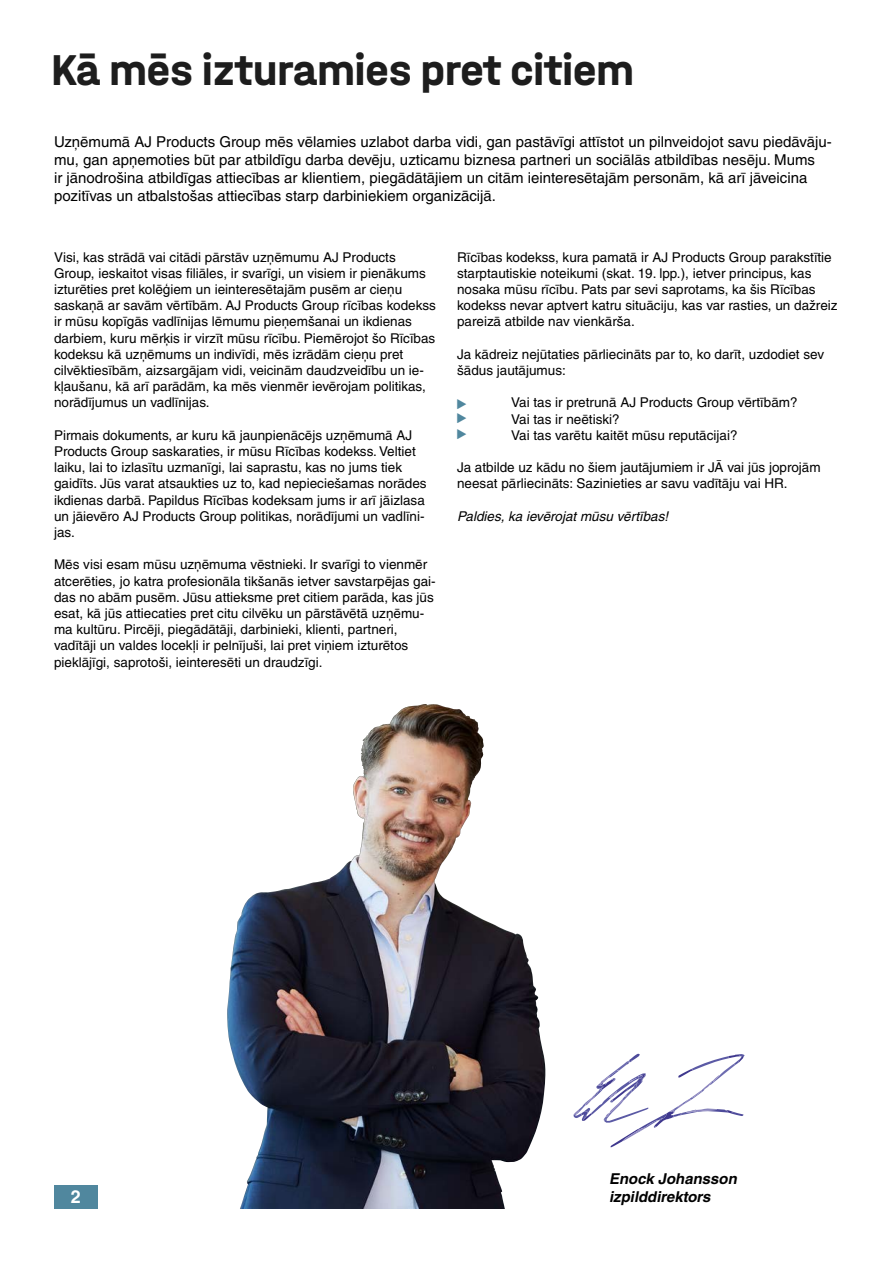
<style>
.page{position:relative;width:893px;height:1263px;background:#fff}
.page>*{position:absolute;margin:0;border:0;box-sizing:border-box;transform-origin:0 0}
.t1{font:700 45.45px "Halvar AJP Mittel";color:#1d1d1d}
.t2{font:700 18px "Helvetica AJ";color:#fff}
.t3{font:15px/18px "Helvetica AJ";color:#000}
.t4{font:italic 700 15px/18px "Helvetica AJ";color:#000}
.t5{font:700 14.85px "Halvar AJP Mittel";color:#50879e}
.t6{font:13.5px/16.2px "Helvetica AJ";color:#000}
.t7{font:italic 13.5px "Helvetica AJ";color:#000}
</style>
<div class="page">
<hr style="left:892px;top:0;width:1px;height:1263px;background:#50879e">
<div style="left:54px;top:1185px;width:43px;height:24px;background:#50879e"></div>
<svg style="left:574px;top:1054px;width:171px;height:93px"></svg>
<img style="left:227px;top:704px;width:278px;height:505px">
<h1 class="t1" style="left:51px;top:42px;width:584px">Kā mēs izturamies pret citiem</h1>
<p class="t3" style="left:54px;top:133px;width:779px">Uzņēmumā AJ Products Group mēs vēlamies uzlabot darba vidi, gan pastāvīgi attīstot un pilnveidojot savu piedāvāju&shy;mu, gan apņemoties būt par atbildīgu darba devēju, uzticamu biznesa partneri un sociālās atbildības nesēju. Mums<br>ir jānodrošina atbildīgas attiecības ar klientiem, piegādātājiem un citām ieinteresētajām personām, kā arī jāveicina pozitīvas un atbalstošas attiecības starp darbiniekiem organizācijā.</p>
<p class="t6" style="left:54px;top:249px;width:383px">Visi, kas strādā vai citādi pārstāv uzņēmumu AJ Products Group, ieskaitot visas filiāles, ir svarīgi, un visiem ir pienākums izturēties pret kolēģiem un ieinteresētajām pusēm ar cieņu saskaņā ar savām vērtībām. AJ Products Group rīcības kodekss ir mūsu kopīgās vadlīnijas lēmumu pieņemšanai un ikdienas darbiem, kuru mērķis ir virzīt mūsu rīcību. Piemērojot šo Rīcības kodeksu kā uzņēmums un indivīdi, mēs izrādām cieņu pret cilvēktiesībām, aizsargājam vidi, veicinām daudzveidību un ie&shy;kļaušanu, kā arī parādām, ka mēs vienmēr ievērojam politikas, norādījumus un vadlīnijas.</p>
<p class="t6" style="left:54px;top:427px;width:374px">Pirmais dokuments, ar kuru kā jaunpienācējs uzņēmumā AJ Products Group saskaraties, ir mūsu Rīcības kodekss. Veltiet laiku, lai to izlasītu uzmanīgi, lai saprastu, kas no jums tiek gaidīts. Jūs varat atsaukties uz to, kad nepieciešamas norādes ikdienas darbā. Papildus Rīcības kodeksam jums ir arī jāizlasa un jāievēro AJ Products Group politikas, norādījumi un vadlīni&shy;jas.</p>
<p class="t6" style="left:54px;top:556px;width:383px">Mēs visi esam mūsu uzņēmuma vēstnieki. Ir svarīgi to vienmēr atcerēties, jo katra profesionāla tikšanās ietver savstarpējas gai&shy;das no abām pusēm. Jūsu attieksme pret citiem parāda, kas jūs esat, kā jūs attiecaties pret citu cilvēku un pārstāvētā uzņēmu&shy;ma kultūru. Pircēji, piegādātāji, darbinieki, klienti, partneri, vadītāji un valdes locekļi ir pelnījuši, lai pret viņiem izturētos pieklājīgi, saprotoši, ieinteresēti un draudzīgi.</p>
<p class="t6" style="left:457px;top:249px;width:382px">Rīcības kodekss, kura pamatā ir AJ Products Group parakstītie starptautiskie noteikumi (skat. 19. lpp.), ietver principus, kas nosaka mūsu rīcību. Pats par sevi saprotams, ka šis Rīcības kodekss nevar aptvert katru situāciju, kas var rasties, un dažreiz pareizā atbilde nav vienkārša.</p>
<p class="t6" style="left:457px;top:346px;width:368px">Ja kādreiz nejūtaties pārliecināts par to, ko darīt, uzdodiet sev šādus jautājumus:</p>
<p class="t6" style="left:511px;top:394px;width:288px">Vai tas ir pretrunā AJ Products Group vērtībām?<br>Vai tas ir neētiski?<br>Vai tas varētu kaitēt mūsu reputācijai?</p>
<p class="t6" style="left:457px;top:459px;width:365px">Ja atbilde uz kādu no šiem jautājumiem ir JĀ vai jūs joprojām neesat pārliecināts: Sazinieties ar savu vadītāju vai HR.</p>
<p class="t7" style="left:457px;top:508px;width:213px">Paldies, ka ievērojat mūsu vērtības!</p>
<p class="t5" style="left:455px;top:395px;width:15px">▶</p>
<p class="t5" style="left:455px;top:409px;width:15px">▶</p>
<p class="t5" style="left:455px;top:425px;width:15px">▶</p>
<h2 class="t2" style="left:71px;top:1186px;width:12px">2</h2>
<p class="t4" style="left:609px;top:1170px;width:129px">Enock Johansson izpilddirektors</p>
</div>
